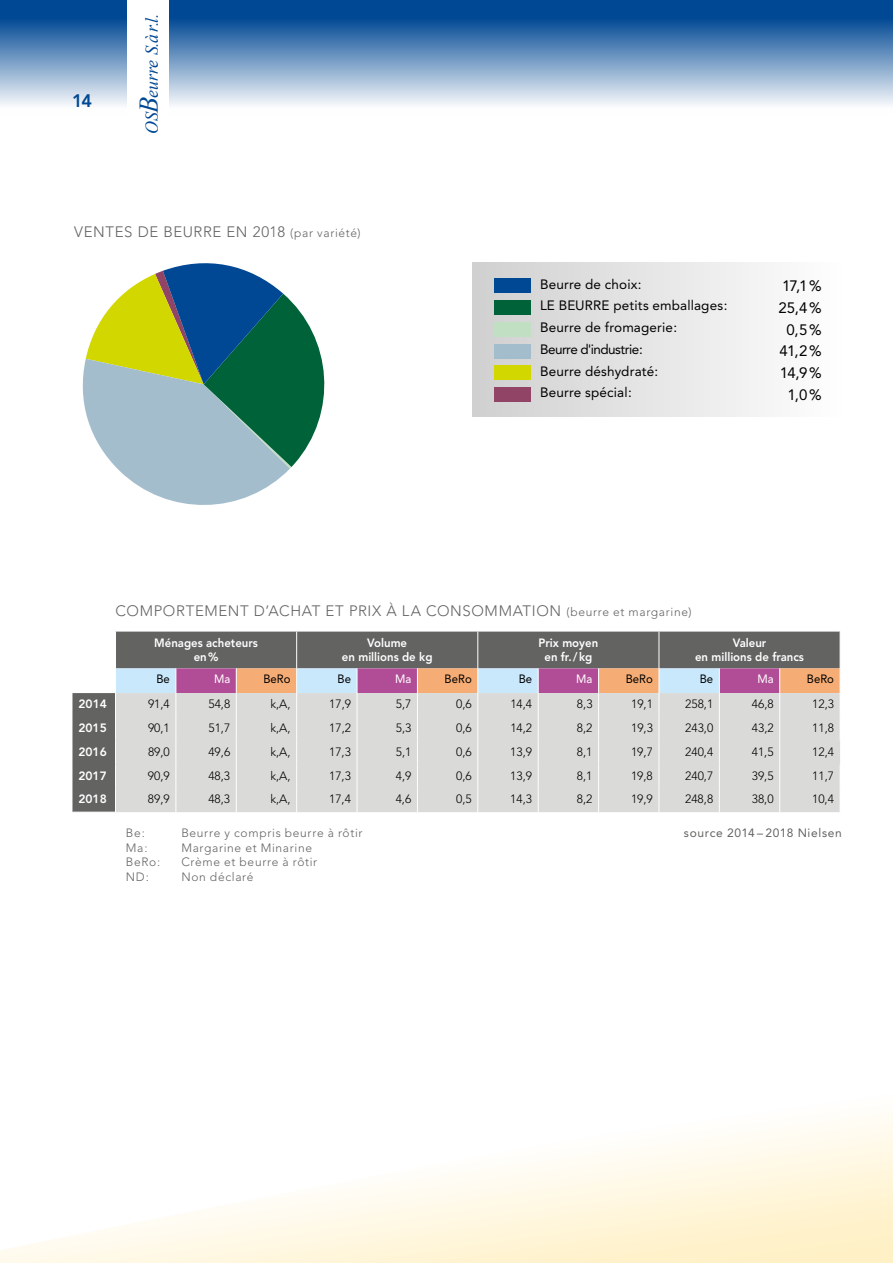
<style>
.page{position:relative;width:893px;height:1263px;background:#fff}
.page>*{position:absolute;margin:0;border:0;box-sizing:border-box;transform-origin:0 0}
.t1{font:italic 18px "Times New Roman";color:#004894}
.t2{font:800 18px "Avenir LT Std";color:#004894}
.t3{font:300 15px "Avenir LT Std";letter-spacing:.045em;color:#636362}
.t4{font:15px/21.8px "Avenir";letter-spacing:-.06em;color:#000;text-align:center}
.t5{font:13.5px/21.8px "Avenir";letter-spacing:.01em;color:#000}
.t6{font:300 12px "Avenir LT Std";color:#000}
.t7{font:300 12px "Avenir";letter-spacing:.055em;color:#636362}
.t8{font:800 12px/14.4px "Avenir LT Std";color:#fff;text-align:center;scale:.95 1}
.t9{font:12px "Avenir";color:#000;scale:.95 1}
.t10{font:12px "Avenir";letter-spacing:.05em;color:#636362}
.t11{font:800 12px "Avenir";color:#fff}
.t12{font:12px "Avenir";color:#fff;scale:.95 1}
.s1{font-size:27px}
.s2{font-size:12px}
</style>
<div class="page">
<svg style="left:0;top:1116px;width:893px;height:147px"></svg>
<svg style="left:0;top:0;width:892px;height:105px;background:#6590be"></svg>
<hr style="left:892px;top:0;width:1px;height:115px;background:#004894">
<div style="left:128px;top:0;width:41px;height:134px;background:#fff"></div>
<svg style="left:72px;top:632px;width:768px;height:180px;background:#bfb9b9"></svg>
<svg style="left:82px;top:263px;width:243px;height:242px"></svg>
<div style="left:472px;top:262px;width:370px;height:155px;background:linear-gradient(to right,#d0d0d0,#fefefe)"></div>
<div style="left:494px;top:278px;width:37px;height:15px;background:#004894"></div>
<div style="left:494px;top:322px;width:37px;height:15px;background:#c0dfc3"></div>
<div style="left:494px;top:300px;width:37px;height:15px;background:#006239"></div>
<div style="left:494px;top:344px;width:37px;height:15px;background:#a4bdcd"></div>
<div style="left:494px;top:365px;width:37px;height:15px;background:#d3d700"></div>
<div style="left:494px;top:387px;width:37px;height:15px;background:#914466"></div>
<h1 class="t2" style="left:72px;top:90px;width:21px">14</h1>
<h1 class="t1" style="left:139px;top:134px;width:121px;rotate:-90deg">OS<span class="s1">B</span>eurre S.à r.l.</h1>
<p class="t3" style="left:74px;top:223px;width:288px">VENTES DE BEURRE EN 2018 <span class="s2">(par variété)</span></p>
<p class="t5" style="left:540px;top:273px;width:189px">Beurre de choix:<br>LE BEURRE petits emballages:<br>Beurre de fromagerie:<br>Beurre d'industrie:<br>Beurre déshydraté:<br>Beurre spécial:</p>
<p class="t4" style="left:778px;top:275px;width:45px">17,1 %<br>25,4%<br>0,5%<br>41,2%<br>14,9%<br>1,0%</p>
<p class="t3" style="left:116px;top:602px;width:578px">COMPORTEMENT D’ACHAT ET PRIX À LA CONSOMMATION <span class="s2">(beurre et margarine)</span></p>
<p class="t8" style="left:154px;top:635px;width:111px">Ménages acheteurs en%</p>
<p class="t8" style="left:342px;top:635px;width:97px">Volume<br>en millions de kg</p>
<p class="t8" style="left:538px;top:635px;width:64px">Prix moyen en fr./kg</p>
<p class="t8" style="left:695px;top:635px;width:116px">Valeur<br>en millions de francs</p>
<p class="t9" style="left:156px;top:672px;width:16px">Be</p>
<p class="t12" style="left:214px;top:672px;width:19px">Ma</p>
<p class="t9" style="left:263px;top:672px;width:30px">BeRo</p>
<p class="t9" style="left:337px;top:672px;width:16px">Be</p>
<p class="t12" style="left:395px;top:672px;width:19px">Ma</p>
<p class="t9" style="left:445px;top:672px;width:30px">BeRo</p>
<p class="t9" style="left:519px;top:672px;width:16px">Be</p>
<p class="t12" style="left:576px;top:672px;width:19px">Ma</p>
<p class="t9" style="left:626px;top:672px;width:30px">BeRo</p>
<p class="t9" style="left:700px;top:672px;width:16px">Be</p>
<p class="t12" style="left:757px;top:672px;width:19px">Ma</p>
<p class="t9" style="left:807px;top:672px;width:30px">BeRo</p>
<p class="t11" style="left:78px;top:697px;width:30px">2014</p>
<p class="t6" style="left:148px;top:697px;width:23px">91,4</p>
<p class="t6" style="left:208px;top:697px;width:23px">54,8</p>
<p class="t6" style="left:270px;top:697px;width:22px">k,A,</p>
<p class="t6" style="left:329px;top:697px;width:23px">17,9</p>
<p class="t6" style="left:396px;top:697px;width:17px">5,7</p>
<p class="t6" style="left:456px;top:697px;width:17px">0,6</p>
<p class="t6" style="left:510px;top:697px;width:23px">14,4</p>
<p class="t6" style="left:577px;top:697px;width:17px">8,3</p>
<p class="t6" style="left:631px;top:697px;width:23px">19,1</p>
<p class="t6" style="left:685px;top:697px;width:30px">258,1</p>
<p class="t6" style="left:752px;top:697px;width:23px">46,8</p>
<p class="t6" style="left:812px;top:697px;width:23px">12,3</p>
<p class="t11" style="left:78px;top:721px;width:30px">2015</p>
<p class="t6" style="left:148px;top:721px;width:23px">90,1</p>
<p class="t6" style="left:208px;top:721px;width:23px">51,7</p>
<p class="t6" style="left:270px;top:721px;width:22px">k,A,</p>
<p class="t6" style="left:329px;top:721px;width:23px">17,2</p>
<p class="t6" style="left:396px;top:721px;width:17px">5,3</p>
<p class="t6" style="left:456px;top:721px;width:17px">0,6</p>
<p class="t6" style="left:510px;top:721px;width:23px">14,2</p>
<p class="t6" style="left:577px;top:721px;width:17px">8,2</p>
<p class="t6" style="left:631px;top:721px;width:23px">19,3</p>
<p class="t6" style="left:685px;top:721px;width:30px">243,0</p>
<p class="t6" style="left:752px;top:721px;width:23px">43,2</p>
<p class="t6" style="left:812px;top:721px;width:23px">11,8</p>
<p class="t11" style="left:78px;top:744px;width:30px">2016</p>
<p class="t6" style="left:148px;top:744px;width:23px">89,0</p>
<p class="t6" style="left:208px;top:744px;width:23px">49,6</p>
<p class="t6" style="left:270px;top:744px;width:22px">k,A,</p>
<p class="t6" style="left:329px;top:744px;width:23px">17,3</p>
<p class="t6" style="left:396px;top:744px;width:17px">5,1</p>
<p class="t6" style="left:456px;top:744px;width:17px">0,6</p>
<p class="t6" style="left:510px;top:744px;width:23px">13,9</p>
<p class="t6" style="left:577px;top:744px;width:17px">8,1</p>
<p class="t6" style="left:631px;top:744px;width:23px">19,7</p>
<p class="t6" style="left:685px;top:744px;width:30px">240,4</p>
<p class="t6" style="left:752px;top:744px;width:23px">41,5</p>
<p class="t6" style="left:812px;top:744px;width:23px">12,4</p>
<p class="t11" style="left:78px;top:768px;width:30px">2017</p>
<p class="t6" style="left:148px;top:768px;width:23px">90,9</p>
<p class="t6" style="left:208px;top:768px;width:23px">48,3</p>
<p class="t6" style="left:270px;top:768px;width:22px">k,A,</p>
<p class="t6" style="left:329px;top:768px;width:23px">17,3</p>
<p class="t6" style="left:396px;top:768px;width:17px">4,9</p>
<p class="t6" style="left:456px;top:768px;width:17px">0,6</p>
<p class="t6" style="left:510px;top:768px;width:23px">13,9</p>
<p class="t6" style="left:577px;top:768px;width:17px">8,1</p>
<p class="t6" style="left:631px;top:768px;width:23px">19,8</p>
<p class="t6" style="left:685px;top:768px;width:30px">240,7</p>
<p class="t6" style="left:752px;top:768px;width:23px">39,5</p>
<p class="t6" style="left:812px;top:768px;width:23px">11,7</p>
<p class="t11" style="left:78px;top:792px;width:30px">2018</p>
<p class="t6" style="left:148px;top:792px;width:23px">89,9</p>
<p class="t6" style="left:208px;top:792px;width:23px">48,3</p>
<p class="t6" style="left:270px;top:792px;width:22px">k,A,</p>
<p class="t6" style="left:329px;top:792px;width:23px">17,4</p>
<p class="t6" style="left:396px;top:792px;width:17px">4,6</p>
<p class="t6" style="left:456px;top:792px;width:17px">0,5</p>
<p class="t6" style="left:510px;top:792px;width:23px">14,3</p>
<p class="t6" style="left:577px;top:792px;width:17px">8,2</p>
<p class="t6" style="left:631px;top:792px;width:23px">19,9</p>
<p class="t6" style="left:685px;top:792px;width:30px">248,8</p>
<p class="t6" style="left:752px;top:792px;width:23px">38,0</p>
<p class="t6" style="left:812px;top:792px;width:23px">10,4</p>
<p class="t7" style="left:126px;top:826px;width:20px">Be:</p>
<p class="t7" style="left:181px;top:826px;width:183px">Beurre y compris beurre à rôtir</p>
<p class="t10" style="left:684px;top:826px;width:160px">source 2014 – 2018 Nielsen</p>
<p class="t7" style="left:126px;top:841px;width:23px">Ma:</p>
<p class="t7" style="left:181px;top:841px;width:132px">Margarine et Minarine</p>
<p class="t7" style="left:126px;top:855px;width:36px">BeRo:</p>
<p class="t7" style="left:181px;top:855px;width:137px">Crème et beurre à rôtir</p>
<p class="t7" style="left:126px;top:869px;width:24px">ND:</p>
<p class="t7" style="left:181px;top:869px;width:74px">Non déclaré</p>
</div>
